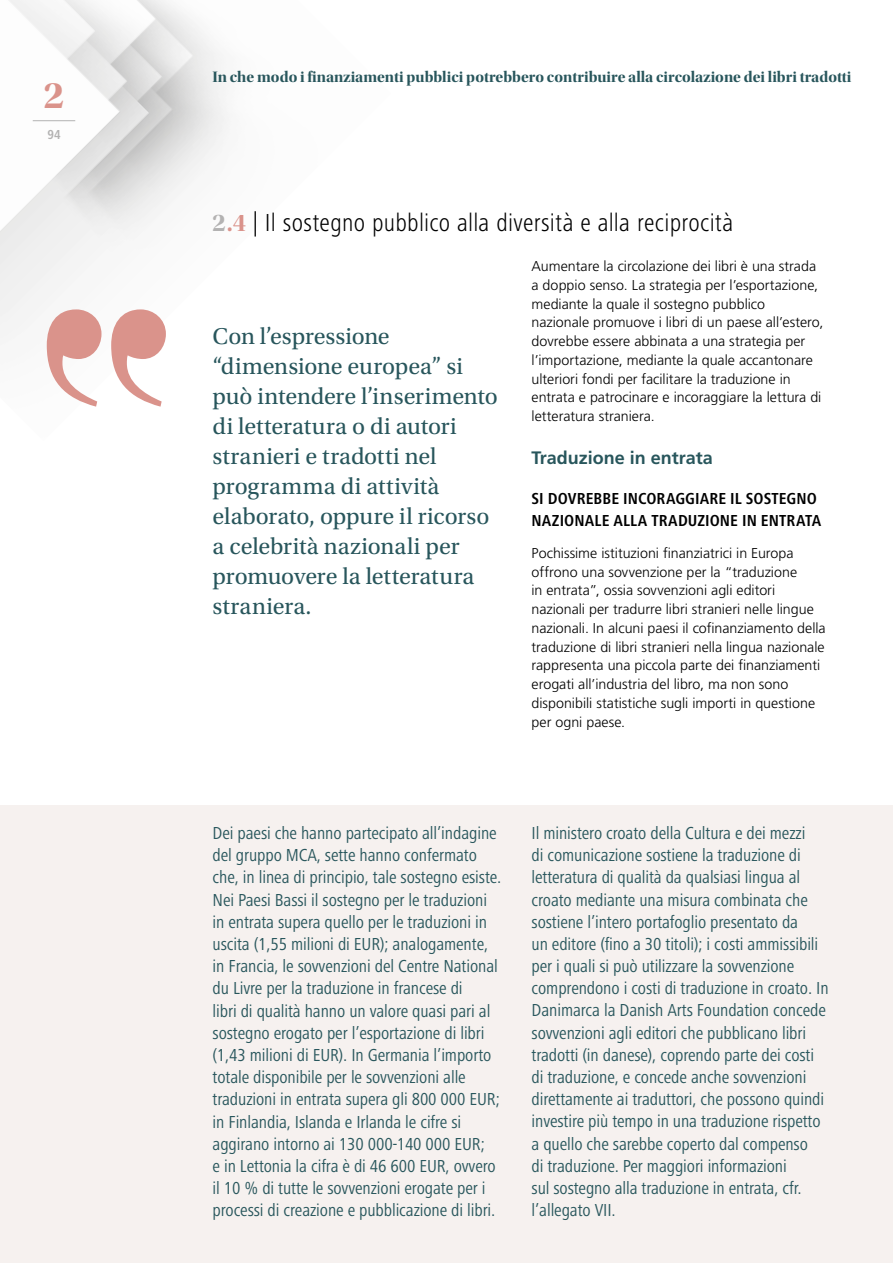
<style>
.page{position:relative;width:893px;height:1263px;background:#fff}
.page>*{position:absolute;margin:0;border:0;box-sizing:border-box;transform-origin:0 0}
.t1{font:39px "Utopia Std Bold Disp";color:#da938b}
.t2{font:300 condensed 25.5px "Frutiger Next LTW1 G";letter-spacing:.01em;color:#000}
.Quote_01{font:24px/30px "Utopia Std";color:#28565c}
.Texte_Box{font:condensed 18px/22.2px "Frutiger Next LTW1 G";letter-spacing:-.005em;color:#28565c}
.H4{font:700 18px "Frutiger LT Std";color:#28565c}
.H3{font:700 condensed 16.5px/22.5px "Frutiger Next LTW1 G";letter-spacing:.005em;color:#000}
.t3{font:15.75px "Utopia Std Bold Disp";color:#28565c}
.Body{font:300 14.25px/18.8px "Frutiger LT Std";color:#000}
.t4{font:700 condensed 13.5px "Frutiger Next LTW1 G";color:#b3b2b2}
.s1{font-family:"Utopia Std Bold Disp";font-weight:400;font-stretch:normal;color:#b3b2b2}
.s2{font-family:"Utopia Std Bold Disp";font-weight:400;font-stretch:normal;color:#da938b}
</style>
<div class="page">
<img style="left:0;top:0;width:229px;height:351px">
<hr style="left:33px;top:120px;width:42px;height:1px;background:#b3b2b2">
<div style="left:0;top:805px;width:893px;height:458px;background:#f6f1ef"></div>
<svg style="left:47px;top:309px;width:119px;height:98px"></svg>
<h1 class="t1" style="left:44px;top:73px;width:22px">2</h1>
<p class="t4" style="left:47px;top:127px;width:15px">94</p>
<p class="t3" style="left:213px;top:68px;width:640px">In che modo i finanziamenti pubblici potrebbero contribuire alla circolazione dei libri tradotti</p>
<h2 class="t2" style="left:213px;top:208px;width:522px"><span class="s1">2</span><span class="s2">.4</span> | Il sostegno pubblico alla diversità e alla reciprocità</h2>
<p class="Body" style="left:531px;top:257px;width:293px">Aumentare la circolazione dei libri è una strada a doppio senso. La strategia per l’esportazione, mediante la quale il sostegno pubblico nazionale promuove i libri di un paese all’estero, dovrebbe essere abbinata a una strategia per l’importazione, mediante la quale accantonare ulteriori fondi per facilitare la traduzione in entrata e patrocinare e incoraggiare la lettura di letteratura straniera.</p>
<h2 class="H4" style="left:531px;top:447px;width:183px">Traduzione in entrata</h2>
<h2 class="H3" style="left:531px;top:487px;width:291px">SI DOVREBBE INCORAGGIARE IL SOSTEGNO<br>NAZIONALE ALLA TRADUZIONE IN ENTRATA</h2>
<p class="Body" style="left:531px;top:544px;width:296px">Pochissime istituzioni finanziatrici in Europa offrono una sovvenzione per la “traduzione<br>in entrata”, ossia sovvenzioni agli editori nazionali per tradurre libri stranieri nelle lingue nazionali. In alcuni paesi il cofinanziamento della traduzione di libri stranieri nella lingua nazionale rappresenta una piccola parte dei finanziamenti erogati all’industria del libro, ma non sono disponibili statistiche sugli importi in questione per ogni paese.</p>
<p class="Quote_01" style="left:213px;top:322px;width:287px">Con l’espressione “dimensione europea” si può intendere l’inserimento di letteratura o di autori stranieri e tradotti nel programma di attività elaborato, oppure il ricorso a celebrità nazionali per promuovere la letteratura straniera.</p>
<p class="Texte_Box" style="left:213px;top:822px;width:290px">Dei paesi che hanno partecipato all’indagine del gruppo MCA, sette hanno confermato che, in linea di principio, tale sostegno esiste.<br>Nei Paesi Bassi il sostegno per le traduzioni in entrata supera quello per le traduzioni in uscita (1,55 milioni di EUR); analogamente, in Francia, le sovvenzioni del Centre National du Livre per la traduzione in francese di<br>libri di qualità hanno un valore quasi pari al sostegno erogato per l’esportazione di libri (1,43 milioni di EUR). In Germania l’importo totale disponibile per le sovvenzioni alle traduzioni in entrata supera gli 800 000 EUR; in Finlandia, Islanda e Irlanda le cifre si aggirano intorno ai 130 000-140 000 EUR;<br>e in Lettonia la cifra è di 46 600 EUR, ovvero il 10 % di tutte le sovvenzioni erogate per i processi di creazione e pubblicazione di libri.</p>
<p class="Texte_Box" style="left:532px;top:822px;width:299px">Il ministero croato della Cultura e dei mezzi<br>di comunicazione sostiene la traduzione di letteratura di qualità da qualsiasi lingua al croato mediante una misura combinata che sostiene l’intero portafoglio presentato da<br>un editore (fino a 30 titoli); i costi ammissibili per i quali si può utilizzare la sovvenzione comprendono i costi di traduzione in croato. In Danimarca la Danish Arts Foundation concede sovvenzioni agli editori che pubblicano libri tradotti (in danese), coprendo parte dei costi di traduzione, e concede anche sovvenzioni direttamente ai traduttori, che possono quindi investire più tempo in una traduzione rispetto a quello che sarebbe coperto dal compenso<br>di traduzione. Per maggiori informazioni<br>sul sostegno alla traduzione in entrata, cfr. l’allegato VII.</p>
</div>
